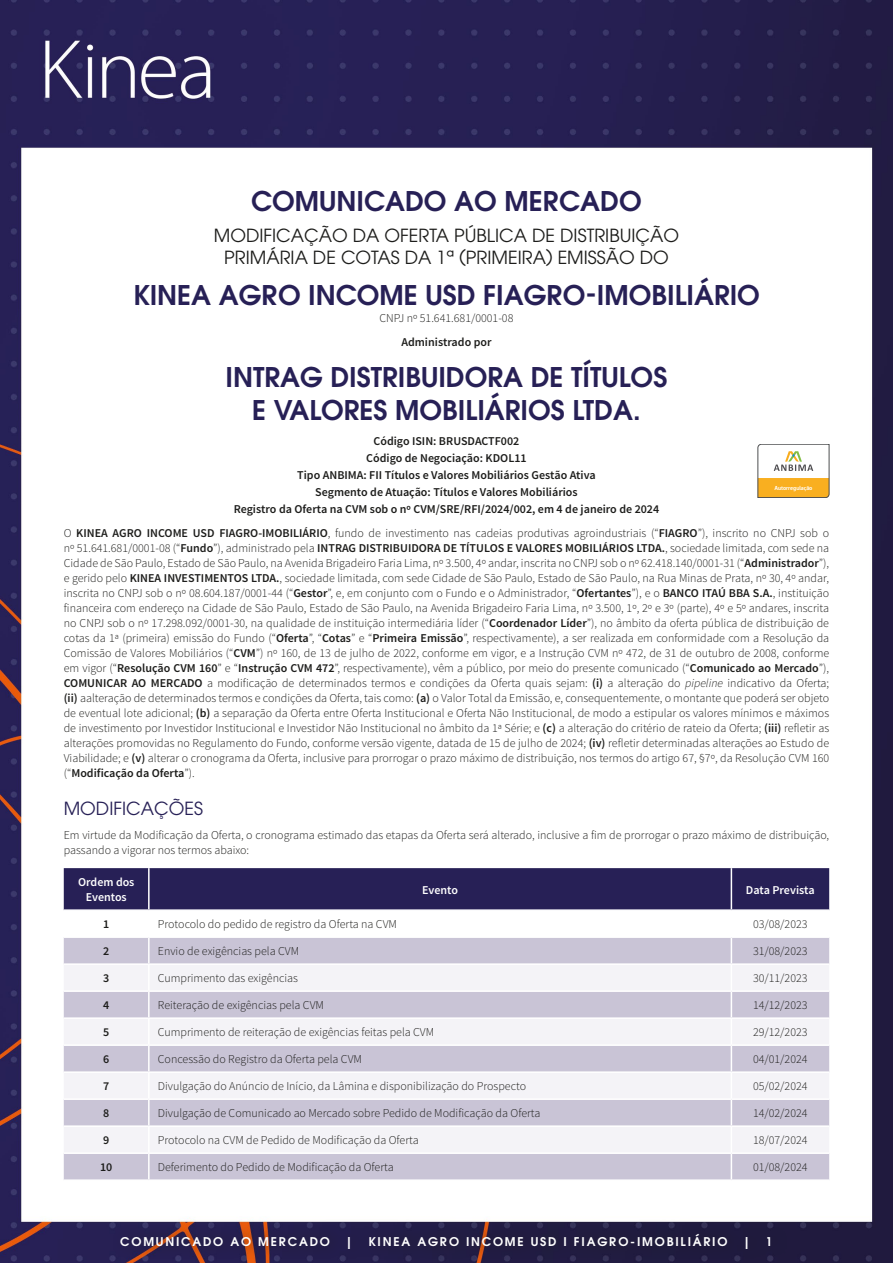
<style>
.page{position:relative;width:893px;height:1263px;background:#fff}
.page>*{position:absolute;margin:0;border:0;box-sizing:border-box;transform-origin:0 0}
.t1{font:600 27px/32.4px "ITC Avant Garde Pro";color:#272056;text-align:center}
.t2{font:18px/21.6px "ITC Avant Garde Pro";color:#1d1d1b;text-align:center}
.t3{font:18px "ITC Avant Garde Pro";color:#272056}
.t4{font:300 12px/15px "Source Sans Pro";color:#1d1d1b;text-align:justify}
.t5{font:600 12px/16.8px "Source Sans Pro";color:#1d1d1b;text-align:center}
.t6{font:600 12px "ITC Avant Garde Pro";letter-spacing:.15em;color:#fff}
.t7{font:600 12px/15px "Source Sans Pro";color:#fff;text-align:center}
.t8{font:500 5.85px "Dobra";letter-spacing:-.015em;color:#fff}
.s1{font-weight:600}
.s2{font-style:italic}
</style>
<div class="page">
<img style="left:0;top:0;width:893px;height:1263px">
<div style="left:111px;top:1221px;width:677px;height:41px;background:#1d1d1b;opacity:.75"></div>
<svg style="left:64px;top:868px;width:765px;height:311px"></svg>
<hr style="left:64px;top:1179px;width:85px;height:2px;background:#fff">
<hr style="left:149px;top:1179px;width:582px;height:2px;background:#fff">
<hr style="left:731px;top:1179px;width:98px;height:2px;background:#fff">
<svg style="left:758px;top:444px;width:71px;height:54px"></svg>
<h1 class="t1" style="left:251px;top:185px;width:392px">COMUNICADO AO MERCADO</h1>
<h2 class="t2" style="left:214px;top:224px;width:467px">MODIFICAÇÃO DA OFERTA PÚBLICA DE DISTRIBUIÇÃO<br>PRIMÁRIA DE COTAS DA 1ª (PRIMEIRA) EMISSÃO DO</h2>
<h1 class="t1" style="left:133px;top:278px;width:628px">KINEA AGRO INCOME USD FIAGRO-IMOBILIÁRIO</h1>
<p class="t4" style="left:379px;top:311px;width:135px">CNPJ nº 51.641.681/0001-08</p>
<p class="t5" style="left:401px;top:334px;width:92px">Administrado por</p>
<h1 class="t1" style="left:226px;top:361px;width:443px">INTRAG DISTRIBUIDORA DE TÍTULOS<br>E VALORES MOBILIÁRIOS LTDA.</h1>
<p class="t5" style="left:234px;top:433px;width:427px">Código ISIN: BRUSDACTF002<br>Código de Negociação: KDOL11<br>Tipo ANBIMA: FII Títulos e Valores Mobiliários Gestão Ativa<br>Segmento de Atuação: Títulos e Valores Mobiliários<br>Registro da Oferta na CVM sob o nº CVM/SRE/RFI/2024/002, em 4 de janeiro de 2024</p>
<p class="t4" style="left:64px;top:525px;width:767px">O <span class="s1">KINEA AGRO INCOME USD FIAGRO-IMOBILIÁRIO</span>, fundo de investimento nas cadeias produtivas agroindustriais (“<span class="s1">FIAGRO</span>”), inscrito no CNPJ sob o nº 51.641.681/0001-08 (“<span class="s1">Fundo</span>”), administrado pela <span class="s1">INTRAG DISTRIBUIDORA DE TÍTULOS E VALORES MOBILIÁRIOS LTDA.</span>, sociedade limitada, com sede na Cidade de São Paulo, Estado de São Paulo, na Avenida Brigadeiro Faria Lima, nº 3.500, 4º andar, inscrita no CNPJ sob o nº 62.418.140/0001-31 (“<span class="s1">Administrador</span>”), e gerido pelo <span class="s1">KINEA INVESTIMENTOS LTDA.</span>, sociedade limitada, com sede Cidade de São Paulo, Estado de São Paulo, na Rua Minas de Prata, nº 30, 4º andar, inscrita no CNPJ sob o nº 08.604.187/0001-44 (“<span class="s1">Gestor</span>”, e, em conjunto com o Fundo e o Administrador, “<span class="s1">Ofertantes</span>”), e o <span class="s1">BANCO ITAÚ BBA S.A.</span>, instituição financeira com endereço na Cidade de São Paulo, Estado de São Paulo, na Avenida Brigadeiro Faria Lima, nº 3.500, 1º, 2º e 3º (parte), 4º e 5º andares, inscrita no CNPJ sob o nº 17.298.092/0001-30, na qualidade de instituição intermediária líder (“<span class="s1">Coordenador Líder</span>”), no âmbito da oferta pública de distribuição de cotas da 1ª (primeira) emissão do Fundo (“<span class="s1">Oferta</span>”, “<span class="s1">Cotas</span>” e “<span class="s1">Primeira Emissão</span>”, respectivamente), a ser realizada em conformidade com a Resolução da Comissão de Valores Mobiliários (“<span class="s1">CVM</span>”) nº 160, de 13 de julho de 2022, conforme em vigor, e a Instrução CVM nº 472, de 31 de outubro de 2008, conforme em vigor (“<span class="s1">Resolução CVM 160</span>” e “<span class="s1">Instrução CVM 472</span>”, respectivamente), vêm a público, por meio do presente comunicado (“<span class="s1">Comunicado ao Mercado</span>”), <span class="s1">COMUNICAR AO MERCADO</span> a modificação de determinados termos e condições da Oferta quais sejam: <span class="s1">(i)</span> a alteração do <span class="s2">pipeline</span> indicativo da Oferta; <span class="s1">(ii)</span> aalteração de determinados termos e condições da Oferta, tais como: <span class="s1">(a)</span> o Valor Total da Emissão, e, consequentemente, o montante que poderá ser objeto de eventual lote adicional; <span class="s1">(b)</span> a separação da Oferta entre Oferta Institucional e Oferta Não Institucional, de modo a estipular os valores mínimos e máximos de investimento por Investidor Institucional e Investidor Não Institucional no âmbito da 1ª Série; e <span class="s1">(c)</span> a alteração do critério de rateio da Oferta; <span class="s1">(iii)</span> refletir as alterações promovidas no Regulamento do Fundo, conforme versão vigente, datada de 15 de julho de 2024; <span class="s1">(iv)</span> refletir determinadas alterações ao Estudo de Viabilidade; e <span class="s1">(v)</span> alterar o cronograma da Oferta, inclusive para prorrogar o prazo máximo de distribuição, nos termos do artigo 67, §7º, da Resolução CVM 160 (“<span class="s1">Modificação da Oferta</span>”).</p>
<h2 class="t3" style="left:64px;top:797px;width:141px">MODIFICAÇÕES</h2>
<p class="t4" style="left:64px;top:827px;width:767px">Em virtude da Modificação da Oferta, o cronograma estimado das etapas da Oferta será alterado, inclusive a fim de prorrogar o prazo máximo de distribuição, passando a vigorar nos termos abaixo:</p>
<p class="t7" style="left:78px;top:875px;width:58px">Ordem dos<br>Eventos</p>
<p class="t7" style="left:422px;top:882px;width:37px">Evento</p>
<p class="t7" style="left:746px;top:882px;width:70px">Data Prevista</p>
<p class="t5" style="left:103px;top:916px;width:8px">1</p>
<p class="t4" style="left:158px;top:917px;width:241px">Protocolo do pedido de registro da Oferta na CVM</p>
<p class="t4" style="left:753px;top:917px;width:56px">03/08/2023</p>
<p class="t5" style="left:103px;top:943px;width:8px">2</p>
<p class="t4" style="left:158px;top:944px;width:143px">Envio de exigências pela CVM</p>
<p class="t4" style="left:753px;top:944px;width:56px">31/08/2023</p>
<p class="t5" style="left:103px;top:970px;width:8px">3</p>
<p class="t4" style="left:158px;top:971px;width:142px">Cumprimento das exigências</p>
<p class="t4" style="left:753px;top:971px;width:56px">30/11/2023</p>
<p class="t5" style="left:103px;top:997px;width:8px">4</p>
<p class="t4" style="left:158px;top:998px;width:168px">Reiteração de exigências pela CVM</p>
<p class="t4" style="left:753px;top:998px;width:56px">14/12/2023</p>
<p class="t5" style="left:103px;top:1024px;width:8px">5</p>
<p class="t4" style="left:158px;top:1025px;width:278px">Cumprimento de reiteração de exigências feitas pela CVM</p>
<p class="t4" style="left:753px;top:1025px;width:56px">29/12/2023</p>
<p class="t5" style="left:103px;top:1051px;width:8px">6</p>
<p class="t4" style="left:158px;top:1052px;width:206px">Concessão do Registro da Oferta pela CVM</p>
<p class="t4" style="left:753px;top:1052px;width:56px">04/01/2024</p>
<p class="t5" style="left:103px;top:1078px;width:8px">7</p>
<p class="t4" style="left:158px;top:1079px;width:370px">Divulgação do Anúncio de Início, da Lâmina e disponibilização do Prospecto</p>
<p class="t4" style="left:753px;top:1079px;width:56px">05/02/2024</p>
<p class="t5" style="left:103px;top:1105px;width:8px">8</p>
<p class="t4" style="left:158px;top:1106px;width:384px">Divulgação de Comunicado ao Mercado sobre Pedido de Modificação da Oferta</p>
<p class="t4" style="left:753px;top:1106px;width:56px">14/02/2024</p>
<p class="t5" style="left:103px;top:1132px;width:8px">9</p>
<p class="t4" style="left:158px;top:1133px;width:262px">Protocolo na CVM de Pedido de Modificação da Oferta</p>
<p class="t4" style="left:753px;top:1133px;width:56px">18/07/2024</p>
<p class="t5" style="left:100px;top:1159px;width:14px">10</p>
<p class="t4" style="left:158px;top:1160px;width:237px">Deferimento do Pedido de Modificação da Oferta</p>
<p class="t4" style="left:753px;top:1160px;width:56px">01/08/2024</p>
<p class="t8" style="left:775px;top:484px;width:39px">Autorregulação</p>
<p class="t8" style="left:775px;top:487px;width:39px">Autorregulação</p>
<p class="t6" style="left:120px;top:1234px;width:211px">COMUNICADO AO MERCADO</p>
<p class="t6" style="left:346px;top:1234px;width:9px">|</p>
<p class="t6" style="left:368px;top:1234px;width:361px">KINEA AGRO INCOME USD I FIAGRO-IMOBILIÁRIO</p>
<p class="t6" style="left:743px;top:1234px;width:9px">|</p>
<p class="t6" style="left:766px;top:1234px;width:8px">1</p>
</div>
